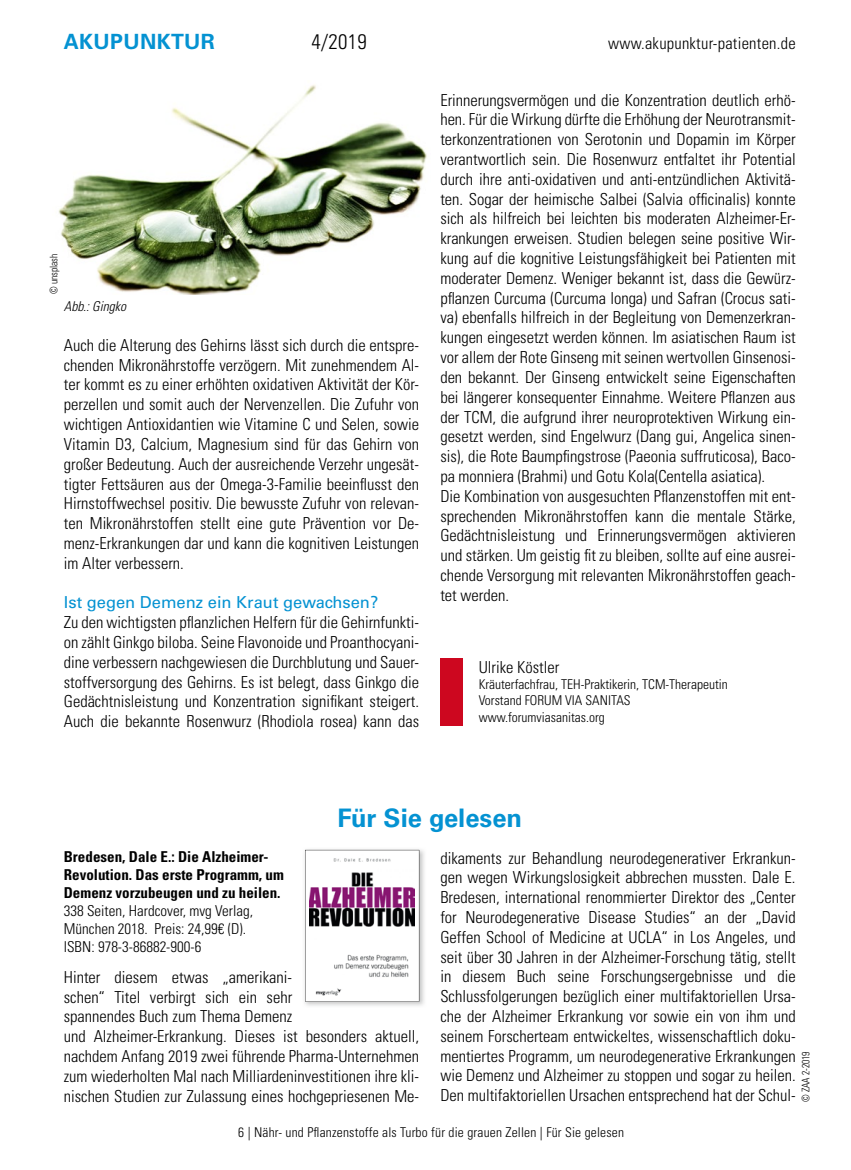
<style>
.page{position:relative;width:851px;height:1170px;background:#fff}
.page>*{position:absolute;margin:0;border:0;box-sizing:border-box;transform-origin:0 0}
.t1{font:700 25.5px "Univers LT Std";color:#0492d2}
.t2{font:700 21px "Univers LT Std";letter-spacing:.015em;color:#0492d2}
.t3{font:300 condensed 21px "Univers LT Std";color:#000}
.t4{font:300 condensed 16.5px/19.8px "Univers LT Std";color:#000;text-align:justify}
.t5{font:16.5px "Univers LT Std";color:#0492d2}
.t6{font:700 condensed 15px/18px "Univers LT Std";color:#000}
.t7{font:300 condensed 15px/18px "Univers LT Std";color:#000}
.t8{font:300 condensed 13.5px/16.2px "Univers LT Std";color:#000}
.t9{font:italic 300 condensed 13.5px "Univers LT Std";color:#000}
.t10{font:300 condensed 10.5px "Univers LT Std";color:#000;scale:.91 1}
</style>
<div class="page">
<div style="left:440px;top:658px;width:22px;height:68px;background:#cd071f"></div>
<img style="left:304px;top:849px;width:120px;height:157px">
<svg style="left:305px;top:849px;width:114px;height:152px"></svg>
<img style="left:58px;top:85px;width:369px;height:209px">
<p class="t2" style="left:64px;top:30px;width:153px">AKUPUNKTUR</p>
<p class="t3" style="left:311px;top:29px;width:57px">4/2019</p>
<p class="t4" style="left:608px;top:34px;width:189px">www.akupunktur-patienten.de</p>
<p class="t10" style="left:48px;top:294px;width:46px;rotate:-90deg">© unsplash</p>
<p class="t9" style="left:64px;top:297px;width:64px">Abb.: Gingko</p>
<p class="t4" style="left:64px;top:335px;width:357px">Auch die Alterung des Gehirns lässt sich durch die entspre&shy;chenden Mikronährstoffe verzögern. Mit zunehmendem Al&shy;ter kommt es zu einer erhöhten oxidativen Aktivität der Kör&shy;perzellen und somit auch der Nervenzellen. Die Zufuhr von wichtigen Antioxidantien wie Vitamine C und Selen, sowie Vitamin D3, Calcium, Magnesium sind fü r das Gehirn von großer Bedeutung. Auch der ausreichende Verzehr ungesät&shy;tigter Fettsäuren aus der Omega-3-Familie beeinflusst den Hirnstoffwechsel positiv. Die bewusste Zufuhr von relevan&shy;ten Mikronährstoffen stellt eine gute Prävention vor De&shy;menz-Erkrankungen dar und kann die kognitiven Leistungen im Alter verbessern.</p>
<p class="t5" style="left:64px;top:592px;width:316px">Ist gegen Demenz ein Kraut gewachsen?</p>
<p class="t4" style="left:64px;top:612px;width:357px">Zu den wichtigsten pflanzlichen Helfern für die Gehirnfunkti&shy;on zählt Ginkgo biloba. Seine Flavonoide und Proanthocyani&shy;dine verbessern nachgewiesen die Durchblutung und Sauer&shy;stoffversorgung des Gehirns. Es ist belegt, dass Ginkgo die Gedächtnisleistung und Konzentration signifikant steigert.<br>Auch die bekannte Rosenwurz (Rhodiola rosea) kann das</p>
<p class="t4" style="left:440px;top:90px;width:357px;text-align:left">Erinnerungsvermögen und die Konzentration deutlich erhö&shy;hen. Für die Wirkung dürfte die Erhöhung der Neurotransmit&shy;terkonzentrationen von Serotonin und Dopamin im Körper verantwortlich sein. Die Rosenwurz entfaltet ihr Potential durch ihre anti-oxidativen und anti-entzündlichen Aktivitä&shy;ten. Sogar der heimische Salbei (Salvia officinalis) konnte sich als hilfreich bei leichten bis moderaten Alzheimer-Er&shy;krankungen erweisen. Studien belegen seine positive Wir&shy;kung auf die kognitive Leistungsfähigkeit bei Patienten mit moderater Demenz. Weniger bekannt ist, dass die Gewürz&shy;pflanzen Curcu ma (Curcuma longa) und Safran (Crocus sati&shy;va) ebenfalls hilfreich in der Begleitung von Demenzerkran&shy;kungen eingesetzt werden können. Im asiatischen Raum ist vor allem der Rote Ginseng mit seinen wertvollen Ginsenosi&shy;den bekannt. Der Ginseng entwickelt seine Eigenschaften bei längerer konsequenter Einnahme. Weitere Pflanzen aus der TCM, die aufgrund ihrer neuroprotektiven Wirkung ein&shy;gesetzt werden, sind Engelwurz (Dang gui, Angelica sinen&shy;sis), die Rote Baumpfingstrose (Paeonia suffruticosa), Baco&shy;pa monniera (Brahmi) und Gotu Kola(Centella asiatica).<br>Die Kombination von ausgesuchten Pflanzenstoffen mit ent&shy;sprechenden Mikronährstoffen kann die mentale Stärke, Gedächtnisleistung und Erinnerungsvermögen aktivieren und stärken. Um geistig fit zu bleiben, sollte auf eine ausrei&shy;chende Versorgung mit relevanten Mikronährstoffen geach&shy;tet werden.</p>
<p class="t4" style="left:478px;top:657px;width:82px">Ulrike Köstler</p>
<p class="t8" style="left:478px;top:676px;width:250px">Kräuterfachfrau, TEH-Praktikerin, TCM-Therapeutin<br>Vorstand FORUM VIA SANITAS www.forumviasanitas.org</p>
<h1 class="t1" style="left:337px;top:802px;width:186px">Für Sie gelesen</h1>
<p class="t6" style="left:64px;top:847px;width:221px">Bredesen, Dale E.: Die Alzheimer-<br>Revolution. Das erste Programm, um<br>Demenz vorzubeugen und zu heilen.</p>
<p class="t7" style="left:64px;top:901px;width:191px">338 Seiten, Hardcover, mvg Verlag,<br>München 2018. Preis: 24,99€ (D).<br>ISBN: 978-3-86882-900-6</p>
<p class="t4" style="left:64px;top:967px;width:357px;text-align:left">Hinter diesem etwas „amerikani-<br>schen“ Titel verbirgt sich ein sehr<br>spannendes Buch zum Thema Demenz<br>und Alzheimer-Erkrankung. Dieses ist besonders aktuell, nachdem Anfang 2019 zwei führende Pharma-Unternehmen zum wiederholten Mal nach Milliardeninvestitionen ihre kli&shy;nischen Studien zur Zulassung eines hochgepriesenen Me-</p>
<p class="t4" style="left:440px;top:847px;width:357px">dikaments zur Behandlung neurodegenerativer Erkrankun&shy;gen wegen Wirkungslosigkeit abbrechen mussten. Dale E.<br>Bredesen, international renommierter Direktor des „Center for Neurodegenerative Disease Studies“ an der „David Geffen School of Medicine at UCLA“ in Los Angeles, und seit über 30 Jahren in der Alzheimer-Forschung tätig, stellt in diesem Buch seine Forschungsergebnisse und die Schlussfolgerungen bezüglich einer multifaktoriellen Ursa&shy;che der Alzheimer Erkrankung vor sowie ein von ihm und seinem Forscherteam entwickeltes, wissenschaftlich doku&shy;mentiertes Programm, um neurodegenerative Erkrankungen wie Demenz und Alzheimer zu stoppen und sogar zu heilen.<br>Den multifaktoriellen Ursachen entsprechend hat der Schul-</p>
<p class="t10" style="left:799px;top:1101px;width:57px;rotate:-90deg">© ZAA 2-2019</p>
<p class="t8" style="left:238px;top:1124px;width:387px">6 | Nähr- und Pflanzenstoffe als Turbo für die grauen Zellen | Für Sie gelesen</p>
</div>
